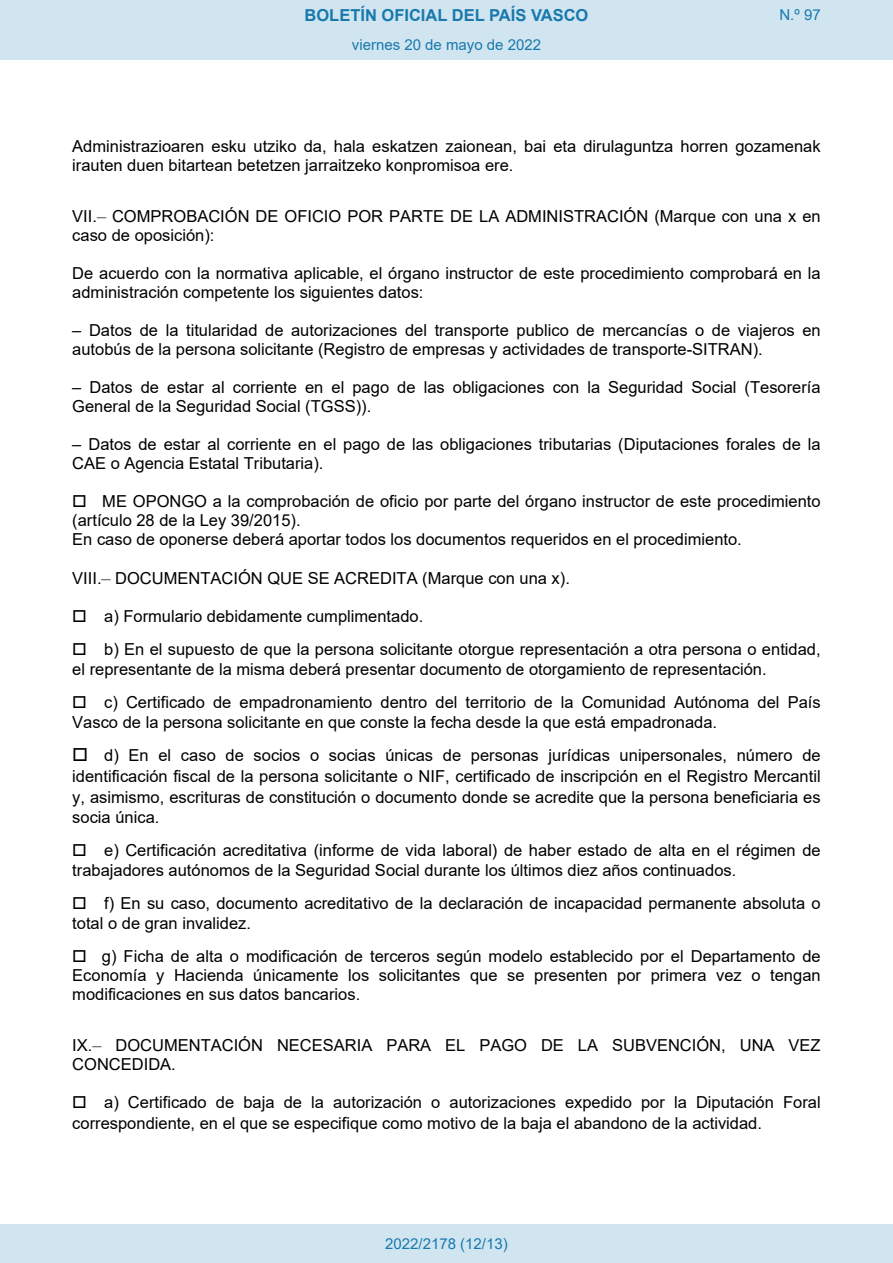
<style>
.page{position:relative;width:893px;height:1263px;background:#fff}
.page>*{position:absolute;margin:0;border:0;box-sizing:border-box;transform-origin:0 0}
.t1{font:16.5px/18.9px "Arial";color:#000}
.t2{font:700 16.5px "Arial";color:#1879ad}
.Paginacion_Centro{font:15px "Arial";color:#1879ad}
.s1{font-family:"Times New Roman";font-size:18px}
</style>
<div class="page">
<div style="left:0;top:0;width:893px;height:60px;background:#d0e5f0"></div>
<div style="left:0;top:1225px;width:893px;height:38px;background:#d0e5f0"></div>
<p class="t2" style="left:305px;top:3px;width:285px">BOLETÍN OFICIAL DEL PAÍS VASCO</p>
<p class="Paginacion_Centro" style="left:779px;top:5px;width:43px">N.º 97</p>
<p class="Paginacion_Centro" style="left:352px;top:35px;width:191px">viernes 20 de mayo de 2022</p>
<p class="t1" style="left:72px;top:136px;width:750px">Administrazioaren esku utziko da, hala eskatzen zaionean, bai eta dirulaguntza horren gozamenak irauten duen bitartean betetzen jarraitzeko konpromisoa ere.</p>
<p class="t1" style="left:72px;top:206px;width:750px;line-height:19.4px">VII.<span class="s1">–</span> COMPROBACIÓN DE OFICIO POR PARTE DE LA ADMINISTRACIÓN (Marque con una x en caso de oposición):</p>
<p class="t1" style="left:72px;top:264px;width:750px">De acuerdo con la normativa aplicable, el órgano instructor de este procedimiento comprobará en la administración competente los siguientes datos:</p>
<p class="t1" style="left:72px;top:321px;width:750px">– Datos de la titularidad de autorizaciones del transporte publico de mercancías o de viajeros en autobús de la persona solicitante (Registro de empresas y actividades de transporte-SITRAN).</p>
<p class="t1" style="left:72px;top:378px;width:750px">– Datos de estar al corriente en el pago de las obligaciones con la Seguridad Social (Tesorería<br>General de la Seguridad Social (TGSS)).</p>
<p class="t1" style="left:72px;top:434px;width:750px">– Datos de estar al corriente en el pago de las obligaciones tributarias (Diputaciones forales de la<br>CAE o Agencia Estatal Tributaria).</p>
<p class="t1" style="left:72px;top:491px;width:750px">□ ME OPONGO a la comprobación de oficio por parte del órgano instructor de este procedimiento (artículo 28 de la Ley 39/2015).<br>En caso de oponerse deberá aportar todos los documentos requeridos en el procedimiento.</p>
<p class="t1" style="left:72px;top:569px;width:499px">VIII.<span class="s1">–</span> DOCUMENTACIÓN QUE SE ACREDITA (Marque con una x).</p>
<p class="t1" style="left:72px;top:607px;width:352px">□ a) Formulario debidamente cumplimentado.</p>
<p class="t1" style="left:72px;top:639px;width:750px;line-height:20.4px">□ b) En el supuesto de que la persona solicitante otorgue representación a otra persona o entidad, el representante de la misma deberá presentar documento de otorgamiento de representación.</p>
<p class="t1" style="left:72px;top:692px;width:750px;line-height:20.4px">□ c) Certificado de empadronamiento dentro del territorio de la Comunidad Autónoma del País<br>Vasco de la persona solicitante en que conste la fecha desde la que está empadronada.</p>
<p class="t1" style="left:72px;top:745px;width:750px;line-height:20.5px;text-align:justify">□ d) En el caso de socios o socias únicas de personas jurídicas unipersonales, número de identificación fiscal de la persona solicitante o NIF, certificado de inscripción en el Registro Mercantil y, asimismo, escrituras de constitución o documento donde se acredite que la persona beneficiaria es socia única.</p>
<p class="t1" style="left:72px;top:839px;width:750px;line-height:20.4px">□ e) Certificación acreditativa (informe de vida laboral) de haber estado de alta en el régimen de trabajadores autónomos de la Seguridad Social durante los últimos diez años continuados.</p>
<p class="t1" style="left:72px;top:892px;width:750px;line-height:20.4px">□ f) En su caso, documento acreditativo de la declaración de incapacidad permanente absoluta o total o de gran invalidez.</p>
<p class="t1" style="left:72px;top:946px;width:750px;text-align:justify">□ g) Ficha de alta o modificación de terceros según modelo establecido por el Departamento de Economía y Hacienda únicamente los solicitantes que se presenten por primera vez o tengan modificaciones en sus datos bancarios.</p>
<p class="t1" style="left:72px;top:1035px;width:750px;line-height:19.4px">IX.<span class="s1">–</span> DOCUMENTACIÓN NECESARIA PARA EL PAGO DE LA SUBVENCIÓN, UNA VEZ<br>CONCEDIDA.</p>
<p class="t1" style="left:72px;top:1092px;width:750px;line-height:20.4px">□ a) Certificado de baja de la autorización o autorizaciones expedido por la Diputación Foral correspondiente, en el que se especifique como motivo de la baja el abandono de la actividad.</p>
<p class="Paginacion_Centro" style="left:385px;top:1234px;width:124px">2022/2178 (12/13)</p>
</div>
